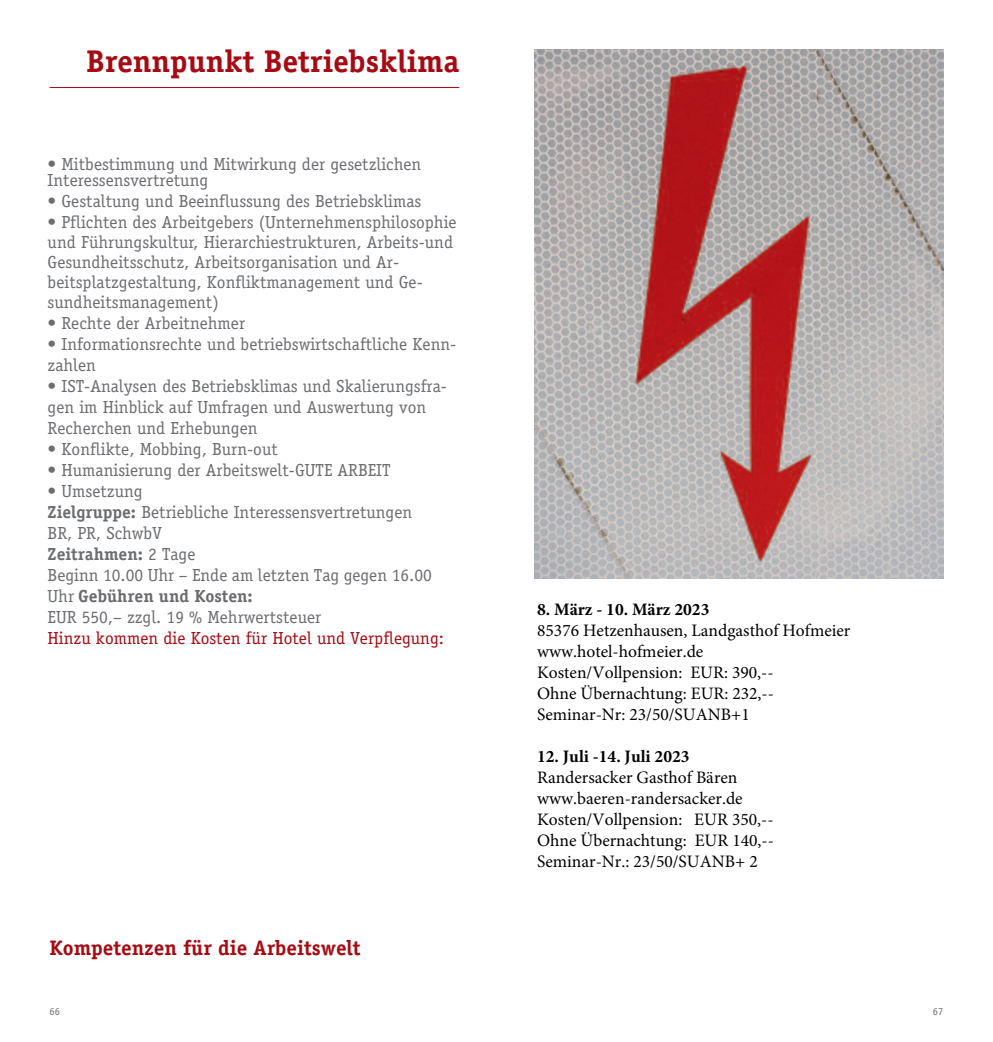
<style>
.page{position:relative;width:993px;height:1042px;background:#fff}
.page>*{position:absolute;margin:0;border:0;box-sizing:border-box;transform-origin:0 0}
.t1{font:700 31.5px "Officina Serif Std";color:#a70a12}
.t2{font:700 21px "Officina Serif Std";color:#a70a12}
.t3{font:17.5px/21px "Officina Serif Std";color:#6c6d70}
.t4{font:17.5px/21px "Minion Pro";color:#000}
.t5{font:17.5px "Officina Serif Std";color:#a70a12}
.t6{font:700 17.5px "Minion Pro";color:#000}
.t7{font:10.5px "Officina Serif Std";color:#6c6d70}
.s1{font-weight:700}
.s2{font-weight:700;color:#6c6a6e}
</style>
<div class="page">
<hr style="left:50px;top:87px;width:409px;height:1px;background:#a70a12">
<img style="left:534px;top:50px;width:409px;height:529px">
<h1 class="t1" style="left:86px;top:50px;width:374px">Brennpunkt Betriebsklima</h1>
<p class="t3" style="left:48px;top:155px;width:375px;line-height:16.6px">• Mitbestimmung und Mitwirkung der gesetzlichen<br>Interessensvertretung</p>
<p class="t3" style="left:48px;top:191px;width:375px">• Gestaltung und Beeinflussung des Betriebsklimas</p>
<p class="t3" style="left:48px;top:212px;width:410px;line-height:19.9px">• Pflichten des Arbeitgebers (Unternehmensphilosophie und Führungskultur, Hierarchiestrukturen, Arbeits-und Gesundheitsschutz, Arbeitsorganisation und Ar&shy;beitsplatzgestaltung, Konfliktmanagement und Ge&shy;sundheitsmanagement)</p>
<p class="t3" style="left:48px;top:312px;width:199px">• Rechte der Arbeitnehmer</p>
<p class="t3" style="left:48px;top:333px;width:410px">• Informationsrechte und betriebswirtschaftliche Kenn&shy;zahlen</p>
<p class="t3" style="left:48px;top:375px;width:400px">• IST-Analysen des Betriebsklimas und Skalierungsfra&shy;gen im Hinblick auf Umfragen und Auswertung von<br>Recherchen und Erhebungen</p>
<p class="t3" style="left:48px;top:438px;width:232px">• Konflikte, Mobbing, Burn-out</p>
<p class="t3" style="left:48px;top:459px;width:344px">• Humanisierung der Arbeitswelt-GUTE ARBEIT</p>
<p class="t3" style="left:48px;top:480px;width:385px">• Umsetzung<br><span class="s1">Zielgruppe:</span> Betriebliche Interessensvertretungen<br>BR, PR, SchwbV<br><span class="s1">Zeitrahmen:</span> 2 Tage<br>Beginn 10.00 Uhr – Ende am letzten Tag gegen 16.00<br>Uhr <span class="s2">Gebühren und Kosten:<br></span>EUR 550,– zzgl. 19 % Mehrwertsteuer</p>
<p class="t5" style="left:48px;top:627px;width:398px">Hinzu kommen die Kosten für Hotel und Verpflegung:</p>
<p class="t2" style="left:50px;top:939px;width:312px">Kompetenzen für die Arbeitswelt</p>
<p class="t6" style="left:537px;top:597px;width:174px">8. März - 10. März 2023</p>
<p class="t4" style="left:537px;top:620px;width:315px">85376 Hetzenhausen, Landgasthof Hofmeier www.hotel-hofmeier.de<br>Kosten/Vollpension: EUR: 390,--<br>Ohne Übernachtung: EUR: 232,--<br>Seminar-Nr: 23/50/SUANB+1</p>
<p class="t6" style="left:537px;top:744px;width:154px">12. Juli -14. Juli 2023</p>
<p class="t4" style="left:537px;top:767px;width:238px">Randersacker Gasthof Bären www.baeren-randersacker.de<br>Kosten/Vollpension: EUR 350,--<br>Ohne Übernachtung: EUR 140,--<br>Seminar-Nr.: 23/50/SUANB+ 2</p>
<p class="t7" style="left:50px;top:1005px;width:12px">66</p>
<p class="t7" style="left:932px;top:1005px;width:12px">67</p>
</div>
